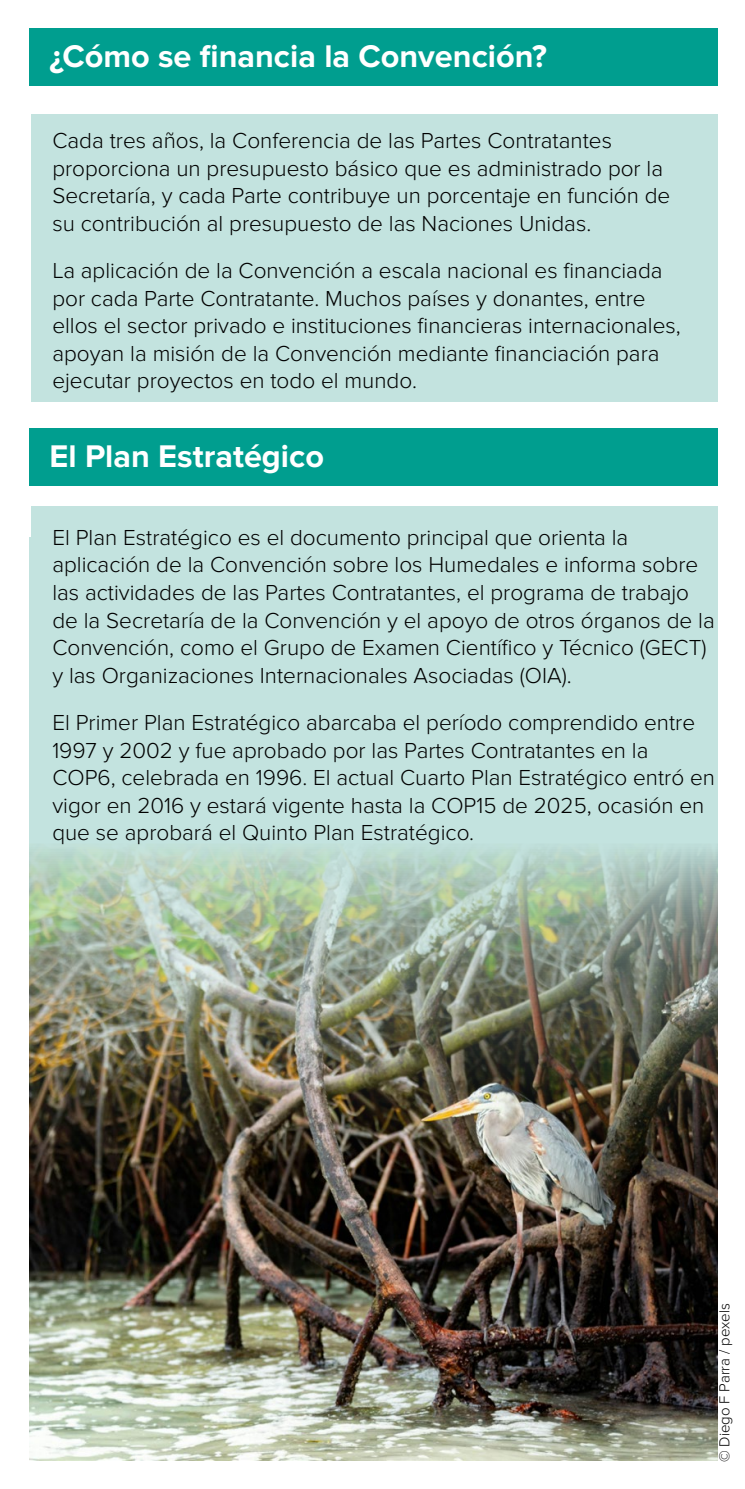
<style>
.page{position:relative;width:745px;height:1489px;background:#fff}
.page>*{position:absolute;margin:0;border:0;box-sizing:border-box;transform-origin:0 0}
.t1{font:700 32.5px "Proxima Nova";color:#fff}
.t2{font:300 22.5px/27.5px "Proxima Nova";color:#000}
.t3{font:300 15px "Proxima Nova";color:#000}
</style>
<div class="page">
<div style="left:31px;top:506px;width:686px;height:437px;background:#c3e3df"></div>
<div style="left:31px;top:114px;width:686px;height:288px;background:#c3e3df"></div>
<div style="left:29px;top:537px;width:688px;height:923px;background:#c3e3df"></div>
<div style="left:29px;top:28px;width:688px;height:58px;background:#009e8f"></div>
<div style="left:29px;top:428px;width:688px;height:57px;background:#009e8f"></div>
<img style="left:29px;top:849px;width:688px;height:611px">
<p class="t1" style="left:49px;top:37px;width:498px">¿Cómo se financia la Convención?</p>
<p class="t2" style="left:52px;top:127px;width:619px">Cada tres años, la Conferencia de las Partes Contratantes proporciona un presupuesto básico que es administrado por la Secretaría, y cada Parte contribuye un porcentaje en función de su contribución al presupuesto de las Naciones Unidas.</p>
<p class="t2" style="left:52px;top:257px;width:629px">La aplicación de la Convención a escala nacional es financiada por cada Parte Contratante. Muchos países y donantes, entre ellos el sector privado e instituciones financieras internacionales, apoyan la misión de la Convención mediante financiación para ejecutar proyectos en todo el mundo.</p>
<p class="t1" style="left:49px;top:438px;width:276px">El Plan Estratégico</p>
<p class="t2" style="left:52px;top:524px;width:663px">El Plan Estratégico es el documento principal que orienta la aplicación de la Convención sobre los Humedales e informa sobre las actividades de las Partes Contratantes, el programa de trabajo de la Secretaría de la Convención y el apoyo de otros órganos de la Convención, como el Grupo de Examen Científico y Técnico (GECT) y las Organizaciones Internacionales Asociadas (OIA).</p>
<p class="t2" style="left:52px;top:709px;width:663px">El Primer Plan Estratégico abarcaba el período comprendido entre 1997 y 2002 y fue aprobado por las Partes Contratantes en la COP6, celebrada en 1996. El actual Cuarto Plan Estratégico entró en vigor en 2016 y estará vigente hasta la COP15 de 2025, ocasión en que se aprobará el Quinto Plan Estratégico.</p>
<p class="t3" style="left:715px;top:1462px;width:161px;rotate:-90deg">© Diego F Parra / pexels</p>
</div>
